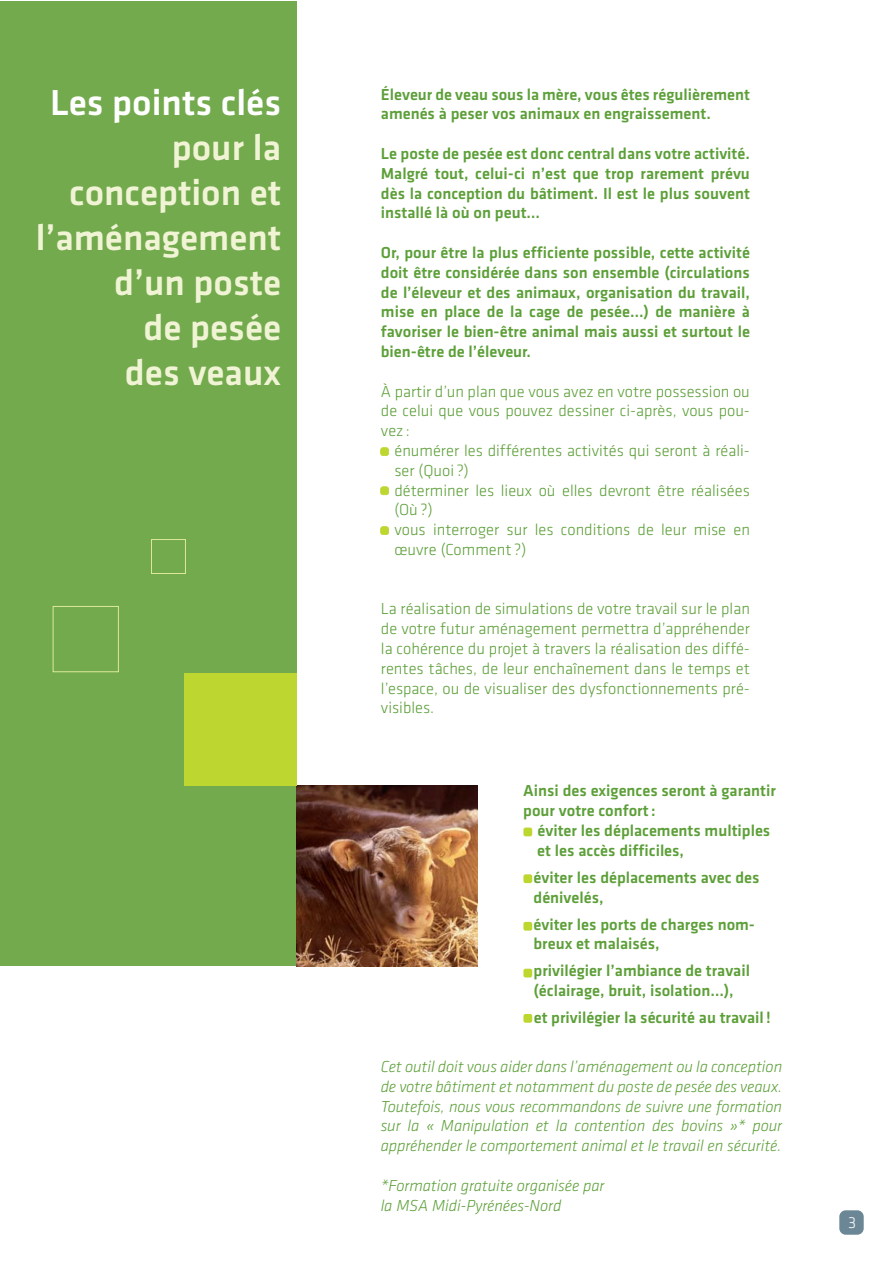
<style>
.page{position:relative;width:893px;height:1263px;background:#fff}
.page>*{position:absolute;margin:0;border:0;box-sizing:border-box;transform-origin:0 0}
.t1{font:500 37.5px/45px "Klavika";color:#f0f4d5;text-align:right}
.t2{font:500 37.5px "Klavika";color:#fff}
.t3{font:500 16.5px/19.8px "Klavika";color:#5c9f38}
.t4{font:300 16.5px/19.8px "Klavika";color:#5c9f38;text-align:justify}
.t5{font:italic 300 16.5px/19.8px "Klavika";letter-spacing:-.005em;color:#5c9f38;text-align:justify}
.t6{font:300 16.5px "Klavika";color:#fff}
</style>
<div class="page">
<div style="left:0;top:1px;width:296px;height:1262px;background:#73aa4d"></div>
<div style="left:0;top:967px;width:296px;height:296px;background:#fff"></div>
<img style="left:296px;top:785px;width:182px;height:182px">
<div style="left:184px;top:673px;width:112px;height:112px;background:#bed630"></div>
<div style="left:523px;top:827px;width:9px;height:9px;background:#bed630;border-radius:2px"></div>
<div style="left:523px;top:874px;width:9px;height:9px;background:#bed630;border-radius:2px"></div>
<div style="left:523px;top:922px;width:9px;height:9px;background:#bed630;border-radius:2px"></div>
<div style="left:523px;top:969px;width:9px;height:8px;background:#bed630;border-radius:2px"></div>
<div style="left:523px;top:1014px;width:9px;height:9px;background:#bed630;border-radius:2px"></div>
<div style="left:381px;top:448px;width:8px;height:8px;background:#bed630;border-radius:3px"></div>
<div style="left:380px;top:447px;width:9px;height:9px;border:2px solid #bed630;border-radius:3px"></div>
<div style="left:381px;top:487px;width:8px;height:8px;background:#bed630;border-radius:3px"></div>
<div style="left:380px;top:486px;width:9px;height:9px;border:2px solid #bed630;border-radius:3px"></div>
<div style="left:381px;top:527px;width:8px;height:8px;background:#bed630;border-radius:3px"></div>
<div style="left:380px;top:526px;width:9px;height:9px;border:2px solid #bed630;border-radius:3px"></div>
<svg style="left:52px;top:539px;width:134px;height:133px"></svg>
<div style="left:839px;top:1210px;width:25px;height:25px;background:#6b8795;border-radius:6px"></div>
<h1 class="t2" style="left:50px;top:88px;width:232px">Les points clés</h1>
<h1 class="t1" style="left:36px;top:128px;width:247px">pour la conception et l’aménagement d’un poste<br>de pesée<br>des veaux</h1>
<p class="t3" style="left:381px;top:85px;width:370px">Éleveur de veau sous la mère, vous êtes régulièrement amenés à peser vos animaux en engraissement.</p>
<p class="t3" style="left:381px;top:145px;width:371px;text-align:justify">Le poste de pesée est donc central dans votre activité.<br>Malgré tout, celui-ci n’est que trop rarement prévu dès la conception du bâtiment. Il est le plus souvent installé là où on peut…</p>
<p class="t3" style="left:381px;top:244px;width:370px;text-align:justify">Or, pour être la plus efficiente possible, cette activité doit être considérée dans son ensemble (circulations de l’éleveur et des animaux, organisation du travail, mise en place de la cage de pesée…) de manière à favoriser le bien-être animal mais aussi et surtout le bien-être de l’éleveur.</p>
<p class="t4" style="left:381px;top:382px;width:370px">À partir d’un plan que vous avez en votre possession ou de celui que vous pouvez dessiner ci-après, vous pou&shy;vez :</p>
<p class="t4" style="left:394px;top:442px;width:357px;text-align:left">énumérer les différentes activités qui seront à réali&shy;ser (Quoi ?)<br>déterminer les lieux où elles devront être réalisées (Où ?)<br>vous interroger sur les conditions de leur mise en œuvre (Comment ?)</p>
<p class="t4" style="left:381px;top:600px;width:370px">La réalisation de simulations de votre travail sur le plan de votre futur aménagement permettra d’appréhender la cohérence du projet à travers la réalisation des diffé&shy;rentes tâches, de leur enchaînement dans le temps et l’espace, ou de visualiser des dysfonctionnements pré&shy;visibles.</p>
<p class="t3" style="left:523px;top:782px;width:254px">Ainsi des exigences seront à garantir pour votre confort :</p>
<p class="t3" style="left:537px;top:822px;width:234px">éviter les déplacements multiples et les accès difficiles,</p>
<p class="t3" style="left:534px;top:868px;width:227px">éviter les déplacements avec des dénivelés,</p>
<p class="t3" style="left:534px;top:915px;width:223px">éviter les ports de charges nom&shy;breux et malaisés,</p>
<p class="t3" style="left:534px;top:962px;width:218px">privilégier l’ambiance de travail (éclairage, bruit, isolation…),</p>
<p class="t3" style="left:534px;top:1009px;width:239px">et privilégier la sécurité au travail !</p>
<p class="t5" style="left:381px;top:1058px;width:403px">Cet outil doit vous aider dans l’aménagement ou la conception de votre bâtiment et notamment du poste de pesée des veaux.<br>Toutefois, nous vous recommandons de suivre une formation sur la « Manipulation et la contention des bovins »* pour appréhender le comportement animal et le travail en sécurité.</p>
<p class="t5" style="left:381px;top:1176px;width:225px">*Formation gratuite organisée par la MSA Midi-Pyrénées-Nord</p>
<p class="t6" style="left:848px;top:1216px;width:10px">3</p>
</div>
